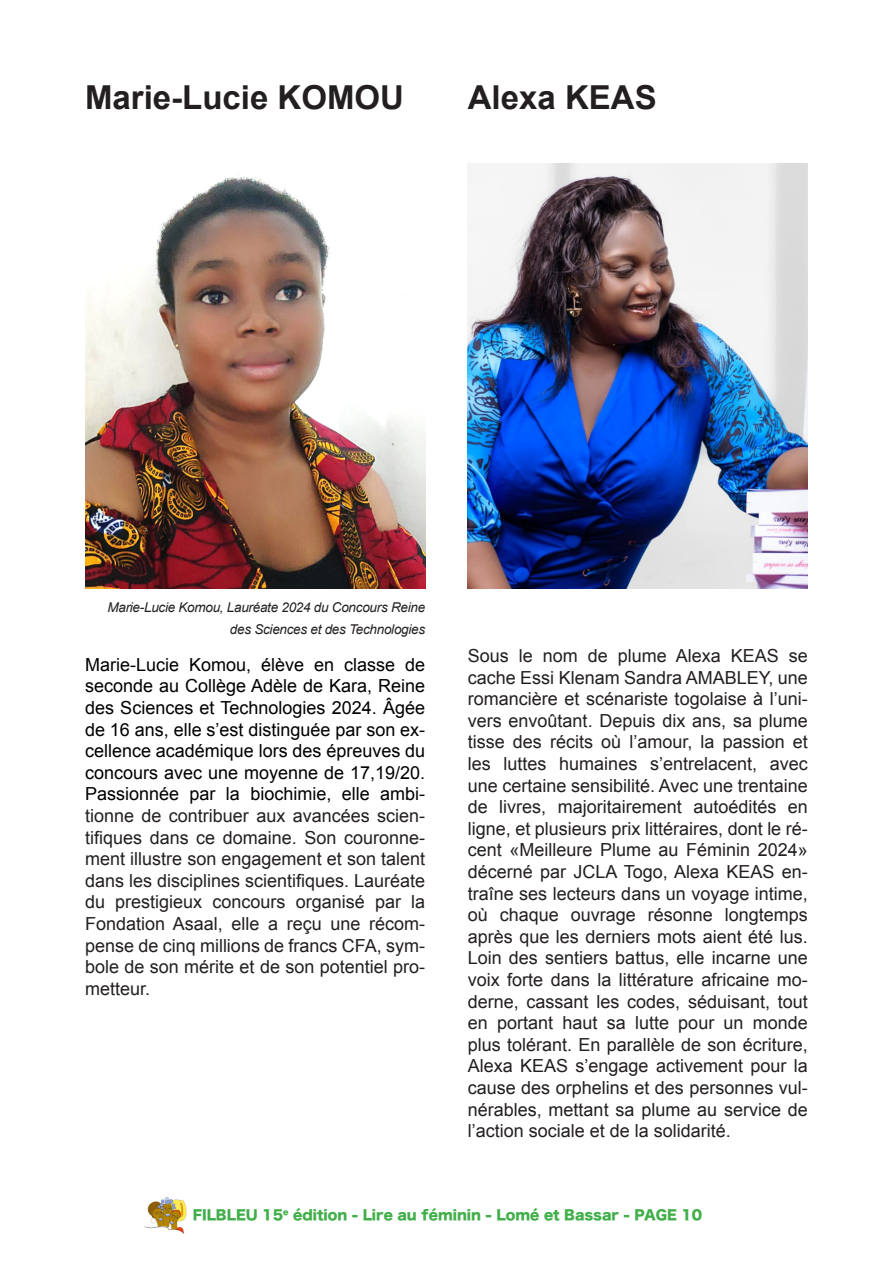
<style>
.page{position:relative;width:893px;height:1263px;background:#fff}
.page>*{position:absolute;margin:0;border:0;box-sizing:border-box;transform-origin:0 0}
.t1{font:700 33px "Arial";color:#231f20}
.t2{font:18px/21.6px "Arial";color:#231f20;text-align:justify}
.t3{font:italic 13.5px/21.6px "Arial";letter-spacing:-.02em;color:#231f20;text-align:right}
.t4{font:13.5px "Hira Kaku Std N W8";color:#40ae49}
.s1{color:#000}
</style>
<div class="page">
<img style="left:144px;top:1197px;width:43px;height:37px">
<img style="left:85px;top:176px;width:340px;height:413px">
<img style="left:468px;top:164px;width:340px;height:425px">
<p class="t1" style="left:85px;top:76px;width:321px">Marie-Lucie KOMOU</p>
<p class="t1" style="left:468px;top:76px;width:190px">Alexa KEAS</p>
<p class="t3" style="left:107px;top:597px;width:319px">Marie-Lucie Komou, Lauréate 2024 du Concours Reine des Sciences et des Technologies</p>
<p class="t2" style="left:85px;top:654px;width:342px"><span class="s1">Marie-Lucie Komou, élève en classe de seconde au Collège Adèle de Kara, Reine des Sciences et Technologies 2024. Âgée de 16 ans, elle s’est distinguée par son ex&shy;cellence académique lors des épreuves du concours avec une moyenne de 17,19/20.<br>Passionnée par la biochimie, elle ambi&shy;</span>tionne de contribuer aux avancées scien&shy;tifiques dans ce domaine. Son couronne&shy;ment illustre son engagement et son talent dans les disciplines scientifiques. Lauréate du prestigieux concours organisé par la Fondation Asaal, elle a reçu une récom&shy;pense de cinq millions de francs CFA, sym&shy;bole de son mérite et de son potentiel pro&shy;metteur.</p>
<p class="t2" style="left:468px;top:645px;width:342px">Sous le nom de plume Alexa KEAS se cache Essi Klenam Sandra AMABLEY, une romancière et scénariste togolaise à l’uni&shy;vers envoûtant. Depuis dix ans, sa plume tisse des récits où l’amour, la passion et les luttes humaines s’entrelacent, avec une certaine sensibilité. Avec une trentaine de livres, majoritairement autoédités en ligne, et plusieurs prix littéraires, dont le ré&shy;cent «Meilleure Plume au Féminin 2024» décerné par JCLA Togo, Alexa KEAS en&shy;traîne ses lecteurs dans un voyage intime, où chaque ouvrage résonne longtemps après que les derniers mots aient été lus.<br>Loin des sentiers battus, elle incarne une voix forte dans la littérature africaine mo&shy;derne, cassant les codes, séduisant, tout en portant haut sa lutte pour un monde plus tolérant. En parallèle de son écriture, Alexa KEAS s’engage activement pour la cause des orphelins et des personnes vul&shy;nérables, mettant sa plume au service de l’action sociale et de la solidarité.</p>
<p class="t4" style="left:193px;top:1207px;width:511px">FILBLEU 15<sup>e</sup> édition - Lire au féminin - Lomé et Bassar - PAGE 10</p>
</div>
